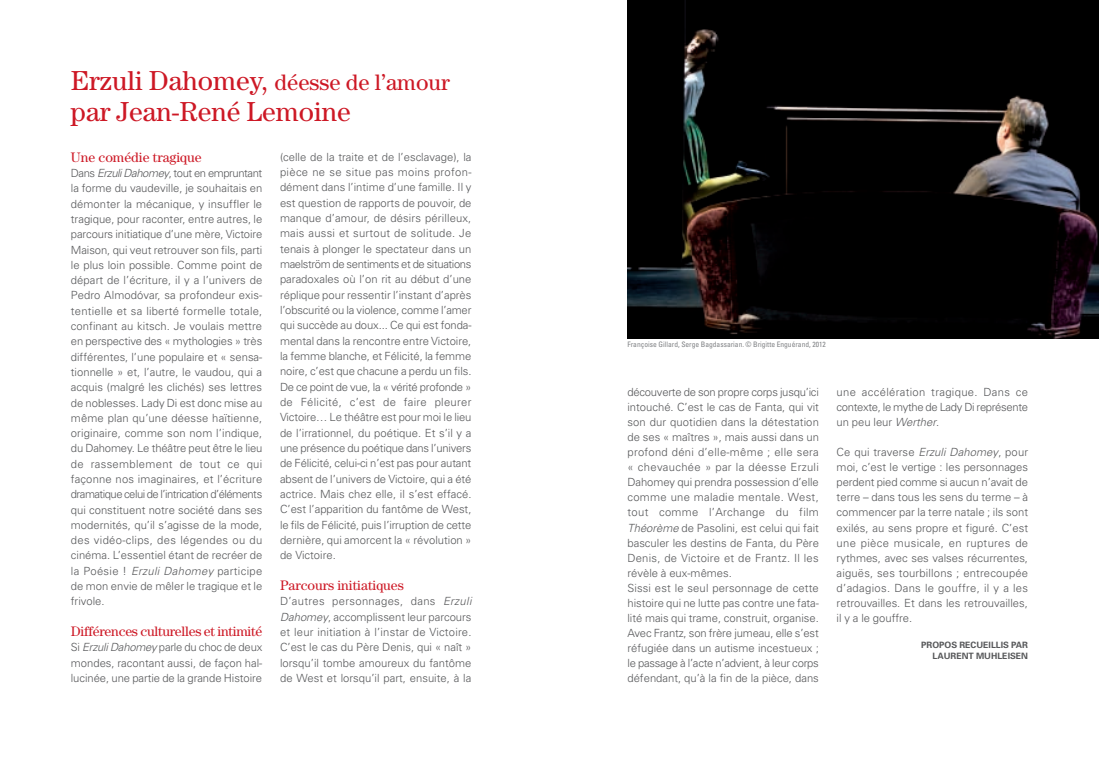
<style>
.page{position:relative;width:1099px;height:762px;background:#fff}
.page>*{position:absolute;margin:0;border:0;box-sizing:border-box;transform-origin:0 0}
.t1{font:27.5px "Century Std";color:#cd1825}
.t2{font:22.5px "Century Std";color:#cd1825}
.t3{font:13.75px "Century Std";color:#cd1825}
.t4{font:300 11.25px/15px "Univers";color:#57585a;text-align:justify}
.t5{font:700 8.75px/11.2px "Univers";color:#57585a;text-align:right}
.t6{font:condensed 7.5px "Univers";color:#808285}
.s1{font-size:27.5px}
.s2{font-style:italic}
</style>
<div class="page">
<img style="left:627px;top:0;width:471px;height:338px">
<h2 class="t2" style="left:71px;top:74px;width:380px"><span class="s1">Erzuli Dahomey,</span> déesse de l’amour</h2>
<h1 class="t1" style="left:71px;top:102px;width:281px">par Jean-René Lemoine</h1>
<p class="t3" style="left:71px;top:152px;width:132px">Une comédie tragique</p>
<p class="t4" style="left:71px;top:167px;width:193px">Dans <span class="s2">Erzuli Dahomey</span>, tout en empruntant la forme du vaudeville, je souhaitais en démonter la mécanique, y insuffler le tragique, pour raconter, entre autres, le parcours initiatique d’une mère, Victoire Maison, qui veut retrouver son fils, parti le plus loin possible. Comme point de départ de l’écriture, il y a l’univers de Pedro Almodóvar, sa profondeur exis&shy;tentielle et sa liberté formelle totale, confinant au kitsch. Je voulais mettre en perspective des « mythologies » très différentes, l’une populaire et « sensa&shy;tionnelle » et, l’autre, le vaudou, qui a acquis (malgré les clichés) ses lettres de noblesses. Lady Di est donc mise au même plan qu’une déesse haïtienne, originaire, comme son nom l’indique, du Dahomey. Le théâtre peut être le lieu de rassemblement de tout ce qui façonne nos imaginaires, et l’écriture dramatique celui de l’intrication d’éléments qui constituent notre société dans ses modernités, qu’il s’agisse de la mode, des vidéo-clips, des légendes ou du cinéma. L’essentiel étant de recréer de la Poésie ! <span class="s2">Erzuli Dahomey</span> participe de mon envie de mêler le tragique et le frivole.</p>
<p class="t3" style="left:71px;top:626px;width:193px">Différences culturelles et intimité</p>
<p class="t4" style="left:71px;top:641px;width:193px">Si <span class="s2">Erzuli Dahomey</span> parle du choc de deux mondes, racontant aussi, de façon hal&shy;lucinée, une partie de la grande Histoire</p>
<p class="t4" style="left:280px;top:150px;width:193px;line-height:15.4px">(celle de la traite et de l’esclavage), la pièce ne se situe pas moins profon&shy;dément dans l’intime d’une famille. Il y est question de rapports de pouvoir, de manque d’amour, de désirs périlleux, mais aussi et surtout de solitude. Je tenais à plonger le spectateur dans un maelström de sentiments et de situations paradoxales où l’on rit au début d’une réplique pour ressentir l’instant d’après l’obscurité ou la violence, comme l’amer qui succède au doux... Ce qui est fonda&shy;mental dans la rencontre entre Victoire, la femme blanche, et Félicité, la femme noire, c’est que chacune a perdu un fils.<br>De ce point de vue, la « vérité profonde » de Félicité, c’est de faire pleurer Victoire… Le théâtre est pour moi le lieu de l’irrationnel, du poétique. Et s’il y a une présence du poétique dans l’univers de Félicité, celui-ci n’est pas pour autant absent de l’univers de Victoire, qui a été actrice. Mais chez elle, il s’est effacé.<br>C’est l’apparition du fantôme de West, le fils de Félicité, puis l’irruption de cette dernière, qui amorcent la « révolution » de Victoire.</p>
<p class="t3" style="left:280px;top:580px;width:125px">Parcours initiatiques</p>
<p class="t4" style="left:280px;top:594px;width:193px;line-height:15.4px">D’autres personnages, dans <span class="s2">Erzuli Dahomey</span>, accomplissent leur parcours et leur initiation à l’instar de Victoire.<br>C’est le cas du Père Denis, qui « naît » lorsqu’il tombe amoureux du fantôme de West et lorsqu’il part, ensuite, à la</p>
<p class="t6" style="left:627px;top:342px;width:200px">Françoise Gillard, Serge Bagdassarian. © Brigitte Enguérand, 2012</p>
<p class="t4" style="left:627px;top:386px;width:193px;text-align:left">découverte de son propre corps jusqu’ici intouché. C’est le cas de Fanta, qui vit son dur quotidien dans la détestation de ses « maîtres », mais aussi dans un profond déni d’elle-même ; elle sera « chevauchée » par la déesse Erzuli Dahomey qui prendra possession d’elle comme une maladie mentale. West, tout comme l’Archange du film <span class="s2">Théorème</span> de Pasolini<span class="s2">,</span> est celui qui fait basculer les destins de Fanta, du Père Denis, de Victoire et de Frantz. Il les révèle à eux-mêmes.<br>Sissi est le seul personnage de cette histoire qui ne lutte pas contre une fata&shy;lité mais qui trame, construit, organise.<br>Avec Frantz, son frère jumeau, elle s’est réfugiée dans un autisme incestueux ; le passage à l’acte n’advient, à leur corps défendant, qu’à la fin de la pièce, dans</p>
<p class="t4" style="left:836px;top:386px;width:193px">une accélération tragique. Dans ce contexte, le mythe de Lady Di représente un peu leur <span class="s2">Werther</span>.</p>
<p class="t4" style="left:836px;top:446px;width:193px">Ce qui traverse <span class="s2">Erzuli Dahomey</span>, pour moi, c’est le vertige : les personnages perdent pied comme si aucun n’avait de terre – dans tous les sens du terme – à commencer par la terre natale ; ils sont exilés, au sens propre et figuré. C’est une pièce musicale, en ruptures de rythmes, avec ses valses récurrentes, aiguës, ses tourbillons ; entrecoupée d’adagios. Dans le gouffre, il y a les retrouvailles. Et dans les retrouvailles, il y a le gouffre.</p>
<p class="t5" style="left:921px;top:640px;width:108px">PROPOS RECUEILLIS PAR<br>LAURENT MUHLEISEN</p>
</div>
